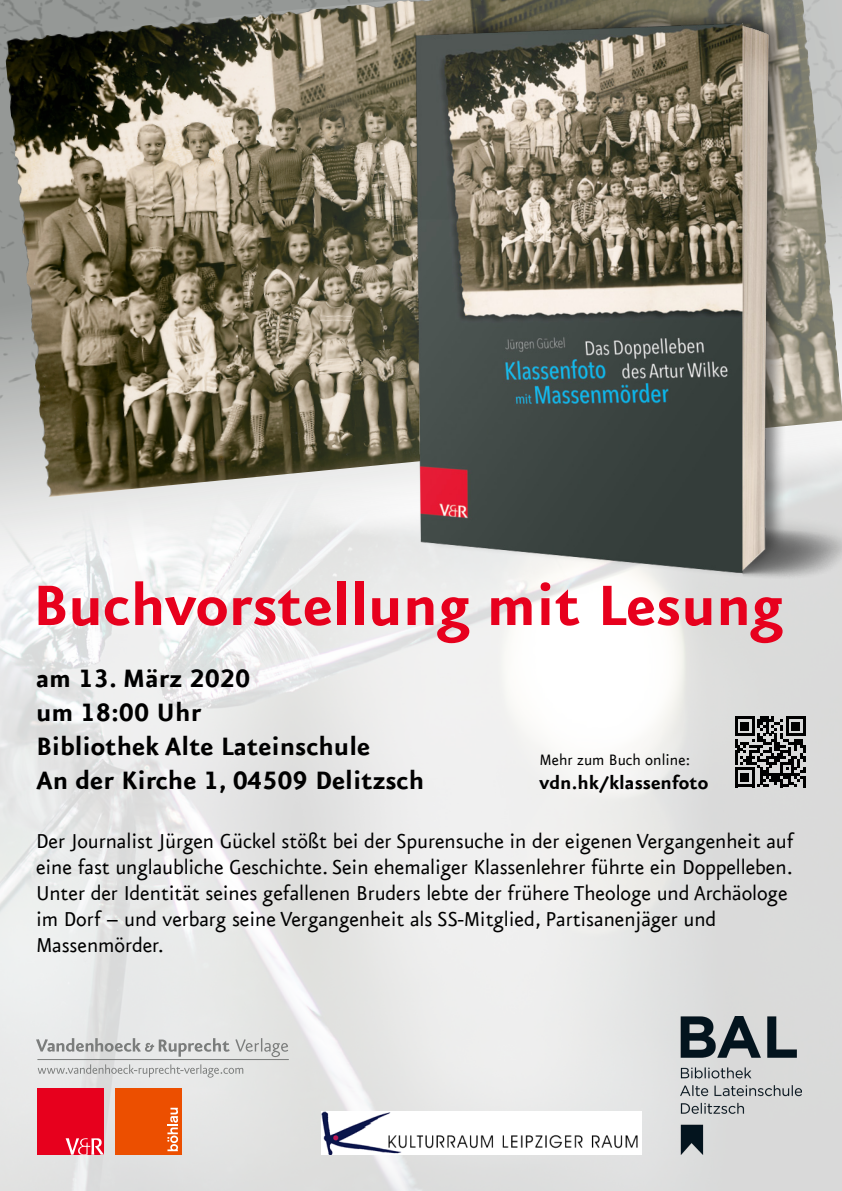
<style>
.page{position:relative;width:842px;height:1191px;background:#fff}
.page>*{position:absolute;margin:0;border:0;box-sizing:border-box;transform-origin:0 0}
.t1{font:700 68px "VR Eureka Sans";color:#e7001d}
.t2{font:700 30px/34px "VR Eureka Sans";color:#000}
.t3{font:24px/26px "VR Eureka Sans";letter-spacing:-.005em;color:#000}
.t4{font:700 22px "VR Eureka Sans";color:#000}
.t5{font:18px "VR Eureka Sans";color:#000}
</style>
<div class="page">
<img style="left:0;top:404px;width:842px;height:787px">
<svg style="left:36px;top:1038px;width:252px;height:19px;background:#cbcccc"></svg>
<hr style="left:37px;top:1059px;width:252px;height:1px;background:#7b7d7c">
<svg style="left:38px;top:1064px;width:205px;height:13px;background:#d3d4d4"></svg>
<div style="left:37px;top:1088px;width:67px;height:66px;background:#e7001d"></div>
<svg style="left:66px;top:1138px;width:38px;height:16px"></svg>
<div style="left:115px;top:1088px;width:66px;height:66px;background:#ec4f00"></div>
<svg style="left:167px;top:1107px;width:11px;height:44px"></svg>
<svg style="left:735px;top:716px;width:70px;height:71px;background:#616161"></svg>
<svg style="left:2px;top:0;width:840px;height:498px;background:#817a65"></svg>
<img style="left:398px;top:11px;width:444px;height:587px">
<img style="left:680px;top:1016px;width:122px;height:138px">
<img style="left:322px;top:1111px;width:319px;height:43px">
<h1 class="t1" style="left:32px;top:571px;width:752px">Buchvorstellung mit Lesung</h1>
<p class="t2" style="left:36px;top:662px;width:390px">am 13. März 2020<br>um 18:00 Uhr<br>Bibliothek Alte Lateinschule<br>An der Kirche 1, 04509 Delitzsch</p>
<p class="t3" style="left:36px;top:829px;width:759px">Der Journalist Jürgen Gückel stößt bei der Spurensuche in der eigenen Vergangenheit auf eine fast unglaubliche Geschichte. Sein ehemaliger Klassenlehrer führte ein Doppelleben.<br>Unter der Identität seines gefallenen Bruders lebte der frühere Theologe und Archäologe im Dorf – und verbarg seine Vergangenheit als SS-Mitglied, Partisanenjäger und Massenmörder.</p>
<p class="t5" style="left:540px;top:751px;width:152px">Mehr zum Buch online:</p>
<p class="t4" style="left:540px;top:771px;width:170px">vdn.hk/klassenfoto</p>
</div>
